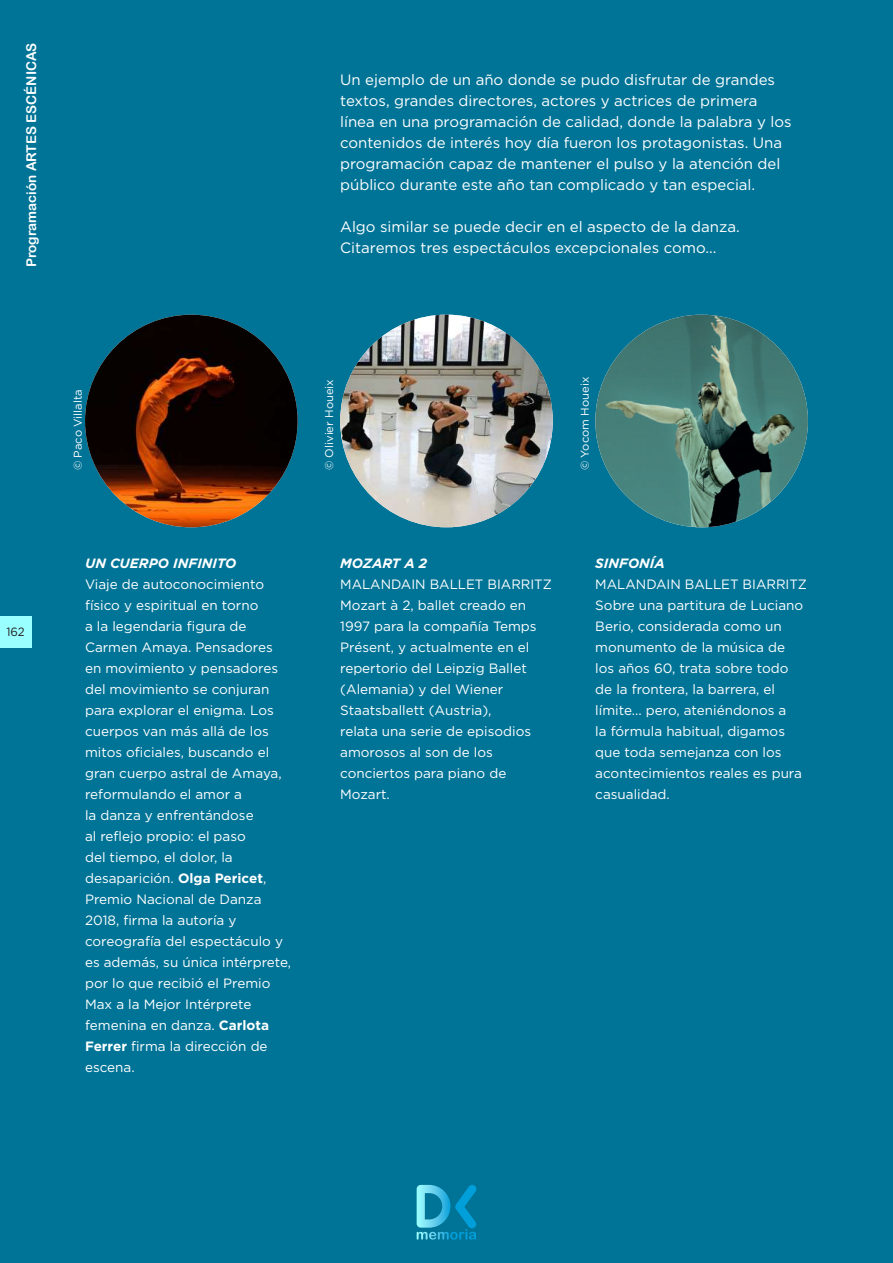
<style>
.page{position:relative;width:893px;height:1263px;background:#007497}
.page>*{position:absolute;margin:0;border:0;box-sizing:border-box;transform-origin:0 0}
.t1{font:15px/21px "Gotham";color:#fff}
.t2{font:13.5px/21px "Gotham";color:#fff}
.t3{font:italic 700 13.5px "Gotham";color:#fff}
.t4{font:13.5px "Arial Rounded MT Bold";color:#fff}
.t5{font:12px "Gotham";color:#231f20;scale:.96 1}
.t6{font:11.25px "Gotham";color:#fff}
.s1{font-weight:700}
</style>
<div class="page">
<svg style="left:417px;top:1184px;width:60px;height:55px"></svg>
<div style="left:0;top:616px;width:31px;height:31px;background:#9ff"></div>
<img style="left:85px;top:315px;width:213px;height:212px;border-radius:106px">
<img style="left:340px;top:315px;width:213px;height:212px;border-radius:106px">
<img style="left:595px;top:315px;width:213px;height:212px;border-radius:106px">
<p class="t4" style="left:23px;top:267px;width:226px;rotate:-90deg">Programación ARTES ESCÉNICAS</p>
<p class="t1" style="left:340px;top:69px;width:453px">Un ejemplo de un año donde se pudo disfrutar de grandes textos, grandes directores, actores y actrices de primera línea en una programación de calidad, donde la palabra y los contenidos de interés hoy día fueron los protagonistas. Una programación capaz de mantener el pulso y la atención del público durante este año tan complicado y tan especial.</p>
<p class="t1" style="left:340px;top:216px;width:401px">Algo similar se puede decir en el aspecto de la danza.<br>Citaremos tres espectáculos excepcionales como...</p>
<p class="t5" style="left:6px;top:624px;width:21px">162</p>
<p class="t6" style="left:71px;top:470px;width:83px;rotate:-90deg">© Paco Villalta</p>
<p class="t6" style="left:322px;top:470px;width:93px;rotate:-90deg">© Olivier Houeix</p>
<p class="t6" style="left:578px;top:470px;width:95px;rotate:-90deg">© Yocom Houeix</p>
<p class="t3" style="left:85px;top:554px;width:153px">UN CUERPO INFINITO</p>
<p class="t2" style="left:85px;top:573px;width:208px">Viaje de autoconocimiento físico y espiritual en torno<br>a la legendaria figura de<br>Carmen Amaya. Pensadores en movimiento y pensadores del movimiento se conjuran para explorar el enigma. Los cuerpos van más allá de los mitos oficiales, buscando el gran cuerpo astral de Amaya, reformulando el amor a<br>la danza y enfrentándose<br>al reflejo propio: el paso<br>del tiempo, el dolor, la desaparición. <span class="s1">Olga Pericet</span>,<br>Premio Nacional de Danza<br>2018, firma la autoría y coreografía del espectáculo y es además, su única intérprete, por lo que recibió el Premio<br>Max a la Mejor Intérprete femenina en danza. <span class="s1">Carlota<br>Ferrer</span> firma la dirección de escena.</p>
<p class="t3" style="left:340px;top:554px;width:88px">MOZART A 2</p>
<p class="t2" style="left:340px;top:573px;width:213px">MALANDAIN BALLET BIARRITZ<br>Mozart à 2, ballet creado en<br>1997 para la compañía Temps<br>Présent, y actualmente en el repertorio del Leipzig Ballet (Alemania) y del Wiener<br>Staatsballett (Austria),<br>relata una serie de episodios amorosos al son de los conciertos para piano de<br>Mozart.</p>
<p class="t3" style="left:595px;top:554px;width:71px">SINFONÍA</p>
<p class="t2" style="left:595px;top:573px;width:213px">MALANDAIN BALLET BIARRITZ<br>Sobre una partitura de Luciano<br>Berio, considerada como un monumento de la música de los años 60, trata sobre todo de la frontera, la barrera, el límite... pero, ateniéndonos a<br>la fórmula habitual, digamos que toda semejanza con los acontecimientos reales es pura casualidad.</p>
</div>
